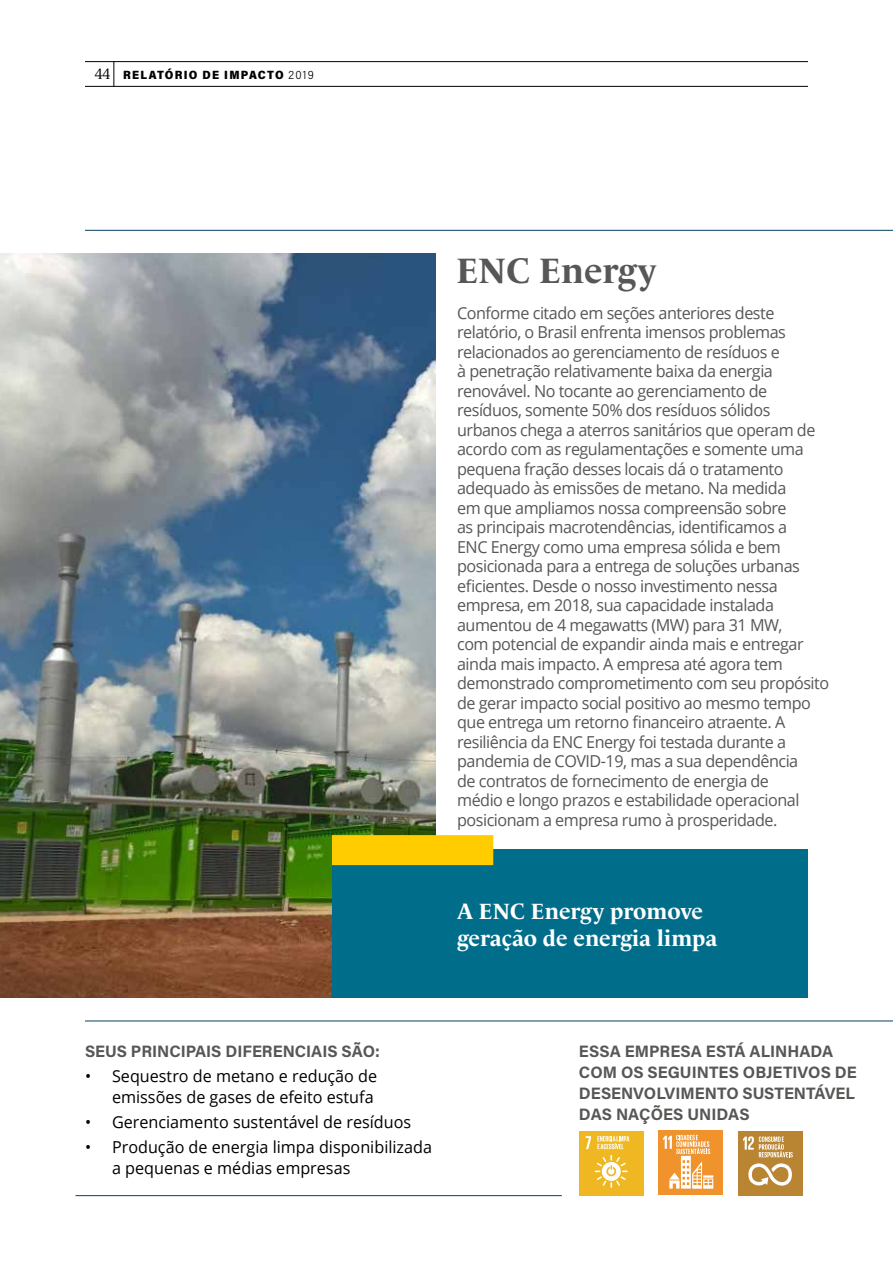
<style>
.page{position:relative;width:893px;height:1263px;background:#fff}
.page>*{position:absolute;margin:0;border:0;box-sizing:border-box;transform-origin:0 0}
.t1{font:700 36px "Le Monde Livre Cla Std";color:#575756}
.t2{font:700 22.5px/27px "Le Monde Livre Cla Std";color:#fff}
.t3{font:16.5px/19.5px "Open Sans";letter-spacing:-.03em;color:#575756}
.t4{font:16.5px/21px "Open Sans";color:#000;text-align:right}
.t5{font:16.5px/21px "Acumin Variable Concept";letter-spacing:.035em;color:#575756}
.t6{font:12px "Acumin Variable Concept";letter-spacing:.105em;color:#000}
.s1{font-family:"Le Monde Livre Cla Std";font-size:15px}
</style>
<div class="page">
<img style="left:0;top:253px;width:436px;height:744px">
<div style="left:658px;top:1130px;width:65px;height:65px;background:#f0932c"></div>
<svg style="left:663px;top:1135px;width:50px;height:54px"></svg>
<div style="left:332px;top:849px;width:476px;height:148px;background:#006e8b"></div>
<hr style="left:76px;top:1195px;width:486px;height:1px;background:#053f62">
<hr style="left:85px;top:1020px;width:808px;height:1px;background:#053f62">
<hr style="left:85px;top:230px;width:808px;height:1px;background:#053f62">
<div style="left:332px;top:835px;width:161px;height:30px;background:#fc0"></div>
<div style="left:579px;top:1131px;width:64px;height:64px;background:#efb822"></div>
<svg style="left:586px;top:1136px;width:5px;height:13px"></svg>
<svg style="left:595px;top:1155px;width:33px;height:33px"></svg>
<svg style="left:597px;top:1136px;width:32px;height:13px"></svg>
<div style="left:738px;top:1131px;width:65px;height:65px;background:#b98532"></div>
<svg style="left:748px;top:1163px;width:44px;height:22px"></svg>
<svg style="left:743px;top:1136px;width:50px;height:21px"></svg>
<hr style="left:85px;top:86px;width:723px;height:1px;background:#000">
<hr style="left:85px;top:61px;width:723px;height:1px;background:#000">
<svg style="left:113px;top:62px;width:1px;height:24px"></svg>
<p class="t6" style="left:95px;top:66px;width:221px"><span class="s1">44</span> RELATÓRIO DE IMPACTO 2019</p>
<h1 class="t1" style="left:456px;top:250px;width:202px">ENC Energy</h1>
<p class="t3" style="left:457px;top:303px;width:374px">Conforme citado em seções anteriores deste relatório, o Brasil enfrenta imensos problemas relacionados ao gerenciamento de resíduos e<br>à penetração relativamente baixa da energia renovável. No tocante ao gerenciamento de resíduos, somente 50% dos resíduos sólidos urbanos chega a aterros sanitários que operam de acordo com as regulamentações e somente uma pequena fração desses locais dá o tratamento adequado às emissões de metano. Na medida<br>em que ampliamos nossa compreensão sobre<br>as principais macrotendências, identificamos a<br>ENC Energy como uma empresa sólida e bem posicionada para a entrega de soluções urbanas eficientes. Desde o nosso investimento nessa empresa, em 2018, sua capacidade instalada aumentou de 4 megawatts (MW) para 31 MW,<br>com potencial de expandir ainda mais e entregar ainda mais impacto. A empresa até agora tem demonstrado comprometimento com seu propósito de gerar impacto social positivo ao mesmo tempo que entrega um retorno financeiro atraente. A resiliência da ENC Energy foi testada durante a pandemia de COVID-19, mas a sua dependência<br>de contratos de fornecimento de energia de<br>médio e longo prazos e estabilidade operacional posicionam a empresa rumo à prosperidade.</p>
<h2 class="t2" style="left:457px;top:898px;width:262px">A ENC Energy promove geração de energia limpa</h2>
<p class="t5" style="left:85px;top:1040px;width:295px">SEUS PRINCIPAIS DIFERENCIAIS SÃO:</p>
<p class="t4" style="left:85px;top:1065px;width:294px">• Sequestro de metano e redução de emissões de gases de efeito estufa</p>
<p class="t4" style="left:85px;top:1111px;width:328px">• Gerenciamento sustentável de resíduos</p>
<p class="t4" style="left:112px;top:1136px;width:321px;text-align:left;text-indent:-27px">• Produção de energia limpa disponibilizada a pequenas e médias empresas</p>
<p class="t5" style="left:579px;top:1040px;width:279px">ESSA EMPRESA ESTÁ ALINHADA<br>COM OS SEGUINTES OBJETIVOS DE<br>DESENVOLVIMENTO SUSTENTÁVEL<br>DAS NAÇÕES UNIDAS</p>
</div>
